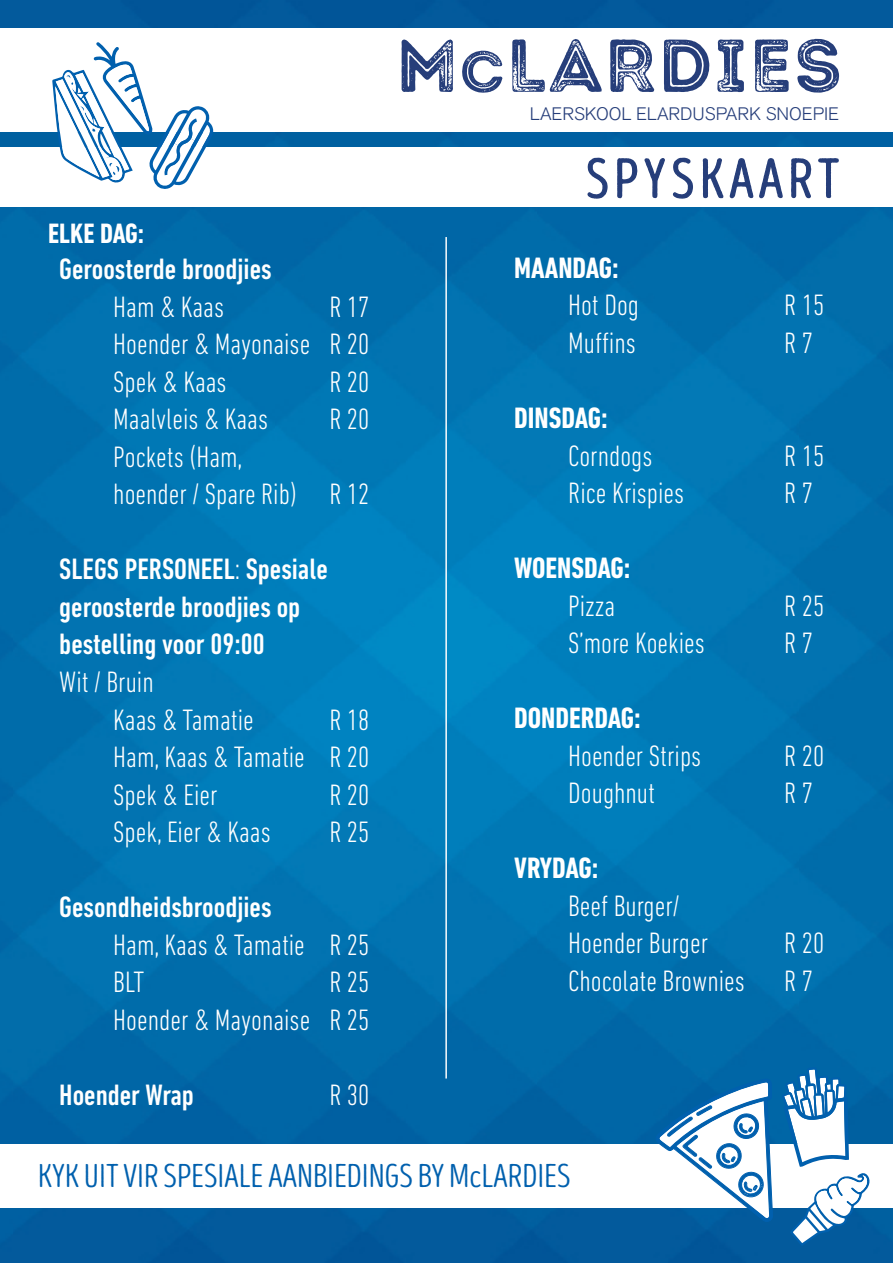
<style>
.page{position:relative;width:893px;height:1263px;background:#fff}
.page>*{position:absolute;margin:0;border:0;box-sizing:border-box;transform-origin:0 0}
.t1{font:33px "Intro Head R Base";color:#0160ae}
.t2{font:300 condensed 30px "DIN Next LT Pro";color:#fff}
.t3{font:500 condensed 30px/37.5px "DIN Next LT Pro";color:#fff}
.t4{font:700 condensed 30px "DIN Next LT Pro";color:#fff}
.t5{font:700 condensed 28.5px "DIN Next LT Pro";color:#fff}
.t6{font:300 18px "Akzidenz Grotesk BQ";color:#263e7a}
.s1{font-weight:300}
</style>
<div class="page">
<img style="left:0;top:0;width:893px;height:1263px">
<div style="left:0;top:1144px;width:893px;height:64px;background:#fff"></div>
<div style="left:0;top:29px;width:893px;height:103px;background:#fff"></div>
<svg style="left:402px;top:39px;width:51px;height:53px"></svg>
<svg style="left:462px;top:51px;width:40px;height:42px"></svg>
<svg style="left:512px;top:39px;width:90px;height:53px"></svg>
<svg style="left:610px;top:39px;width:44px;height:53px"></svg>
<svg style="left:664px;top:40px;width:45px;height:52px"></svg>
<svg style="left:717px;top:39px;width:27px;height:53px"></svg>
<svg style="left:755px;top:39px;width:34px;height:53px"></svg>
<svg style="left:797px;top:39px;width:42px;height:54px"></svg>
<div style="left:0;top:148px;width:893px;height:59px;background:#fff"></div>
<svg style="left:587px;top:157px;width:252px;height:42px"></svg>
<hr style="left:445px;top:237px;width:2px;height:841px;background:#fff">
<svg style="left:655px;top:1079px;width:118px;height:143px"></svg>
<svg style="left:782px;top:1067px;width:88px;height:179px"></svg>
<svg style="left:52px;top:42px;width:162px;height:147px"></svg>
<p class="t5" style="left:48px;top:218px;width:97px">ELKE DAG:</p>
<p class="t3" style="left:59px;top:250px;width:214px">Geroosterde broodjies</p>
<p class="t2" style="left:113px;top:290px;width:112px">Ham &amp; Kaas</p>
<p class="t2" style="left:329px;top:290px;width:41px">R 17</p>
<p class="t2" style="left:113px;top:327px;width:257px">Hoender &amp; Mayonaise R 20</p>
<p class="t2" style="left:113px;top:365px;width:115px">Spek &amp; Kaas</p>
<p class="t2" style="left:329px;top:365px;width:41px">R 20</p>
<p class="t2" style="left:113px;top:402px;width:156px">Maalvleis &amp; Kaas</p>
<p class="t2" style="left:329px;top:402px;width:41px">R 20</p>
<p class="t2" style="left:113px;top:440px;width:131px">Pockets (Ham,</p>
<p class="t2" style="left:113px;top:477px;width:257px">hoender / Spare Rib) R 12</p>
<p class="t3" style="left:59px;top:550px;width:270px">SLEGS PERSONEEL<span class="s1">:</span> Spesiale geroosterde broodjies op bestelling voor 09:00<br><span class="s1">Wit / Bruin</span></p>
<p class="t2" style="left:113px;top:702px;width:142px">Kaas &amp; Tamatie</p>
<p class="t2" style="left:329px;top:702px;width:41px">R 18</p>
<p class="t2" style="left:113px;top:740px;width:257px">Ham, Kaas &amp; Tamatie R 20</p>
<p class="t2" style="left:113px;top:777px;width:106px">Spek &amp; Eier</p>
<p class="t2" style="left:329px;top:777px;width:41px">R 20</p>
<p class="t2" style="left:113px;top:815px;width:159px">Spek, Eier &amp; Kaas</p>
<p class="t2" style="left:329px;top:815px;width:41px">R 25</p>
<p class="t3" style="left:59px;top:888px;width:214px">Gesondheidsbroodjies</p>
<p class="t2" style="left:113px;top:927px;width:257px">Ham, Kaas &amp; Tamatie R 25</p>
<p class="t2" style="left:113px;top:965px;width:32px">BLT</p>
<p class="t2" style="left:329px;top:965px;width:41px">R 25</p>
<p class="t2" style="left:113px;top:1002px;width:257px">Hoender &amp; Mayonaise R 25</p>
<p class="t3" style="left:59px;top:1075px;width:136px">Hoender Wrap</p>
<p class="t2" style="left:329px;top:1077px;width:41px">R 30</p>
<p class="t6" style="left:530px;top:104px;width:310px">LAERSKOOL ELARDUSPARK SNOEPIE</p>
<p class="t4" style="left:514px;top:251px;width:106px">MAANDAG:</p>
<p class="t2" style="left:568px;top:288px;width:72px">Hot Dog</p>
<p class="t2" style="left:784px;top:288px;width:41px">R 15</p>
<p class="t2" style="left:568px;top:326px;width:69px">Muffins</p>
<p class="t2" style="left:784px;top:326px;width:30px">R 7</p>
<p class="t4" style="left:514px;top:401px;width:95px">DINSDAG:</p>
<p class="t2" style="left:568px;top:438px;width:86px">Corndogs</p>
<p class="t2" style="left:784px;top:438px;width:41px">R 15</p>
<p class="t2" style="left:568px;top:476px;width:118px">Rice Krispies</p>
<p class="t2" style="left:784px;top:476px;width:30px">R 7</p>
<p class="t4" style="left:514px;top:551px;width:118px">WOENSDAG:</p>
<p class="t2" style="left:568px;top:588px;width:49px">Pizza</p>
<p class="t2" style="left:784px;top:588px;width:41px">R 25</p>
<p class="t2" style="left:568px;top:626px;width:138px">S’more Koekies</p>
<p class="t2" style="left:784px;top:626px;width:30px">R 7</p>
<p class="t4" style="left:514px;top:701px;width:128px">DONDERDAG:</p>
<p class="t2" style="left:568px;top:738px;width:135px">Hoender Strips</p>
<p class="t2" style="left:784px;top:738px;width:41px">R 20</p>
<p class="t2" style="left:568px;top:776px;width:88px">Doughnut</p>
<p class="t2" style="left:784px;top:776px;width:30px">R 7</p>
<p class="t4" style="left:514px;top:851px;width:86px">VRYDAG:</p>
<p class="t2" style="left:568px;top:888px;width:113px">Beef Burger/</p>
<p class="t2" style="left:568px;top:926px;width:141px">Hoender Burger</p>
<p class="t2" style="left:784px;top:926px;width:41px">R 20</p>
<p class="t2" style="left:568px;top:963px;width:178px">Chocolate Brownies</p>
<p class="t2" style="left:784px;top:963px;width:30px">R 7</p>
<p class="t1" style="left:38px;top:1158px;width:534px">KYK UIT VIR SPESIALE AANBIEDINGS BY McLARDIES</p>
</div>
